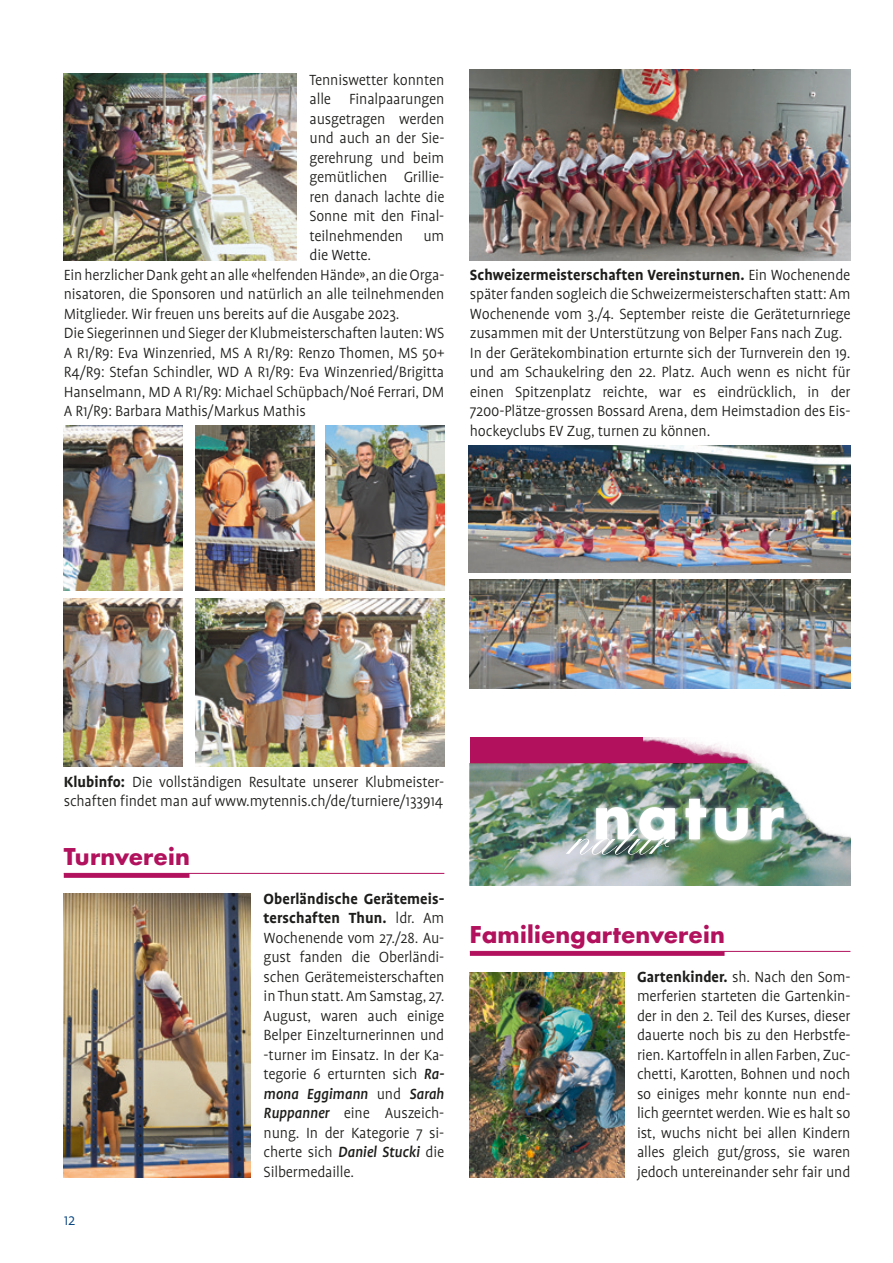
<style>
.page{position:relative;width:893px;height:1263px;background:#fff}
.page>*{position:absolute;margin:0;border:0;box-sizing:border-box;transform-origin:0 0}
.t1{font:700 22.5px "Futura";letter-spacing:.01em;color:#b1115d}
.t2{font:300 16.8px/19.5px "Profile";letter-spacing:-.01em;color:#1d1d1b}
.t3{font:300 16.8px "Profile";letter-spacing:-.01em;color:#1d1d1b;scale:.96 1}
.t4{font:300 16.8px "Profile";letter-spacing:-.01em;color:#1d1d1b;scale:.95 1}
.t5{font:300 16.8px "Profile";color:#003f7d}
.s1{font-weight:700}
.s2{font-weight:500;font-style:italic}
</style>
<div class="page">
<div style="left:64px;top:873px;width:125px;height:5px;background:#b1115d"></div>
<hr style="left:64px;top:873px;width:380px;height:1px;background:#b1115d">
<img style="left:64px;top:425px;width:119px;height:166px">
<img style="left:195px;top:425px;width:119px;height:166px">
<img style="left:326px;top:425px;width:119px;height:166px">
<img style="left:64px;top:598px;width:119px;height:168px">
<img style="left:195px;top:598px;width:249px;height:168px">
<div style="left:470px;top:951px;width:254px;height:5px;background:#b1115d"></div>
<hr style="left:470px;top:951px;width:380px;height:1px;background:#b1115d">
<img style="left:470px;top:579px;width:380px;height:109px">
<img style="left:469px;top:445px;width:381px;height:127px">
<div style="left:470px;top:738px;width:380px;height:26px;background:#b1115d"></div>
<img style="left:470px;top:764px;width:380px;height:121px">
<img style="left:643px;top:737px;width:207px;height:114px">
<svg style="left:591px;top:794px;width:197px;height:51px"></svg>
<img style="left:566px;top:799px;width:218px;height:56px">
<img style="left:470px;top:972px;width:154px;height:206px">
<img style="left:64px;top:74px;width:233px;height:186px">
<img style="left:64px;top:893px;width:187px;height:285px">
<img style="left:470px;top:70px;width:380px;height:191px">
<p class="t2" style="left:310px;top:70px;width:136px">Tenniswetter konnten</p>
<p class="t2" style="left:310px;top:89px;width:136px">alle Finalpaarungen</p>
<p class="t2" style="left:310px;top:109px;width:136px">ausgetragen werden</p>
<p class="t2" style="left:310px;top:128px;width:136px">und auch an der Sie-</p>
<p class="t2" style="left:310px;top:148px;width:136px">gerehrung und beim</p>
<p class="t2" style="left:310px;top:167px;width:136px">gemütlichen Grillie-</p>
<p class="t2" style="left:310px;top:187px;width:136px">ren danach lachte die</p>
<p class="t4" style="left:310px;top:207px;width:143px">Sonne mit den Final-</p>
<p class="t2" style="left:310px;top:226px;width:136px">teilnehmenden um</p>
<p class="t2" style="left:310px;top:245px;width:63px">die Wette.</p>
<p class="t3" style="left:64px;top:266px;width:398px">Ein herzlicher Dank geht an alle «helfenden Hände», an die Orga-</p>
<p class="t3" style="left:64px;top:285px;width:398px">nisatoren, die Sponsoren und natürlich an alle teilnehmenden</p>
<p class="t3" style="left:64px;top:305px;width:351px">Mitglieder. Wir freuen uns bereits auf die Ausgabe 2023.</p>
<p class="t2" style="left:64px;top:323px;width:382px">Die Siegerinnen und Sieger der Klubmeisterschaften lauten: WS</p>
<p class="t2" style="left:64px;top:343px;width:382px">A R1/R9: Eva Winzenried, MS A R1/R9: Renzo Thomen, MS 50+</p>
<p class="t2" style="left:64px;top:362px;width:382px">R4/R9: Stefan Schindler, WD A R1/R9: Eva Winzenried/Brigitta</p>
<p class="t2" style="left:64px;top:382px;width:382px">Hanselmann, MD A R1/R9: Michael Schüpbach/Noé Ferrari, DM</p>
<p class="t2" style="left:64px;top:401px;width:243px">A R1/R9: Barbara Mathis/Markus Mathis</p>
<p class="t2" style="left:470px;top:265px;width:382px"><span class="s1">Schweizermeisterschaften Vereinsturnen.</span> Ein Wochenende später fanden sogleich die Schweizermeisterschaften statt: Am Wochenende vom 3./4. September reiste die Geräteturnriege zusammen mit der Unterstützung von Belper Fans nach Zug.<br>In der Gerätekombination erturnte sich der Turnverein den 19. und am Schaukelring den 22. Platz. Auch wenn es nicht für einen Spitzenplatz reichte, war es eindrücklich, in der 7200-Plätze-grossen Bossard Arena, dem Heimstadion des Eis&shy;hockeyclubs EV Zug, turnen zu können.</p>
<p class="t2" style="left:64px;top:772px;width:382px"><span class="s1">Klubinfo:</span> Die vollständigen Resultate unserer Klubmeister&shy;schaften findet man auf www.mytennis.ch/de/turniere/133914</p>
<h1 class="t1" style="left:64px;top:840px;width:128px">Turnverein</h1>
<p class="t2" style="left:264px;top:889px;width:182px;text-align:justify"><span class="s1">Oberländische Gerätemeis&shy;terschaften Thun.</span> ldr. Am Wochenende vom 27./28. Au&shy;gust fanden die Oberländi&shy;schen Gerätemeisterschaften in Thun statt. Am Samstag, 27.<br>August, waren auch einige Belper Einzelturnerinnen und -turner im Einsatz. In der Ka&shy;tegorie 6 erturnten sich <span class="s2">Ra&shy;mona Eggimann</span> und <span class="s2">Sarah Ruppanner</span> eine Auszeich&shy;nung. In der Kategorie 7 si&shy;cherte sich <span class="s2">Daniel Stucki</span> die Silbermedaille.</p>
<p class="t5" style="left:64px;top:1211px;width:13px">12</p>
<h1 class="t1" style="left:470px;top:918px;width:257px">Familiengartenverein</h1>
<p class="t2" style="left:637px;top:967px;width:215px;text-align:justify"><span class="s1">Gartenkinder.</span> sh. Nach den Som&shy;merferien starteten die Gartenkin&shy;der in den 2. Teil des Kurses, dieser dauerte noch bis zu den Herbstfe&shy;rien. Kartoffeln in allen Farben, Zuc&shy;chetti, Karotten, Bohnen und noch so einiges mehr konnte nun end&shy;lich geerntet werden. Wie es halt so ist, wuchs nicht bei allen Kindern alles gleich gut/gross, sie waren jedoch untereinander sehr fair und</p>
</div>
